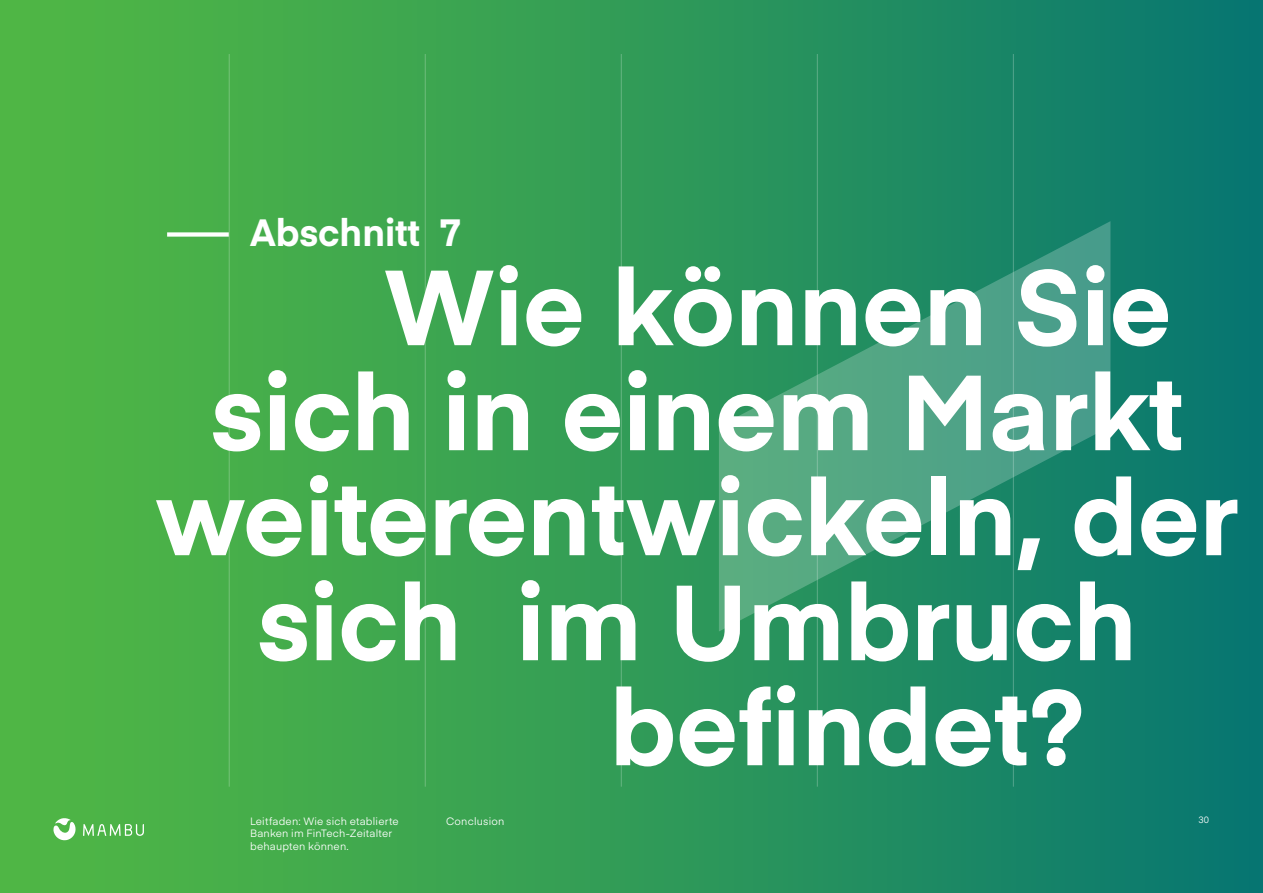
<style>
.page{position:relative;width:1263px;height:893px;background:#fff}
.page>*{position:absolute;margin:0;border:0;box-sizing:border-box;transform-origin:0 0}
.t1{font:700 105px "Eina 01";color:#fff}
.t2{font:700 37.5px "Eina 01";color:#fff}
.t3{font:10.5px/12.6px "Eina 01";letter-spacing:.02em;color:#fff}
.t4{font:9px "Eina 01";color:#fff}
</style>
<div class="page">
<div style="left:0;top:0;width:1263px;height:893px;background:linear-gradient(to right,#55bb42,#09786f)"></div>
<svg style="left:83px;top:824px;width:61px;height:12px"></svg>
<svg style="left:53px;top:818px;width:24px;height:23px"></svg>
<hr style="left:229px;top:54px;width:1px;height:733px;background:#fff">
<hr style="left:425px;top:54px;width:1px;height:733px;background:#fff">
<hr style="left:621px;top:54px;width:1px;height:733px;background:#fff">
<hr style="left:817px;top:54px;width:1px;height:733px;background:#fff">
<hr style="left:1013px;top:54px;width:1px;height:733px;background:#fff">
<svg style="left:719px;top:221px;width:391px;height:410px;background:#389774"></svg>
<div style="left:167px;top:232px;width:62px;height:5px;background:#fff"></div>
<h2 class="t2" style="left:250px;top:205px;width:213px">Abschnitt 7</h2>
<h1 class="t1" style="left:384px;top:230px;width:788px">Wie können Sie</h1>
<h1 class="t1" style="left:210px;top:335px;width:974px">sich in einem Markt</h1>
<h1 class="t1" style="left:155px;top:440px;width:1085px">weiterentwickeln, der</h1>
<h1 class="t1" style="left:257px;top:545px;width:881px">sich im Umbruch</h1>
<h1 class="t1" style="left:610px;top:650px;width:477px">befindet?</h1>
<p class="t3" style="left:250px;top:814px;width:150px">Leitfaden: Wie sich etablierte<br>Banken im FinTech-Zeitalter behaupten können.</p>
<p class="t3" style="left:446px;top:814px;width:60px">Conclusion</p>
<p class="t4" style="left:1198px;top:813px;width:12px">30</p>
</div>
